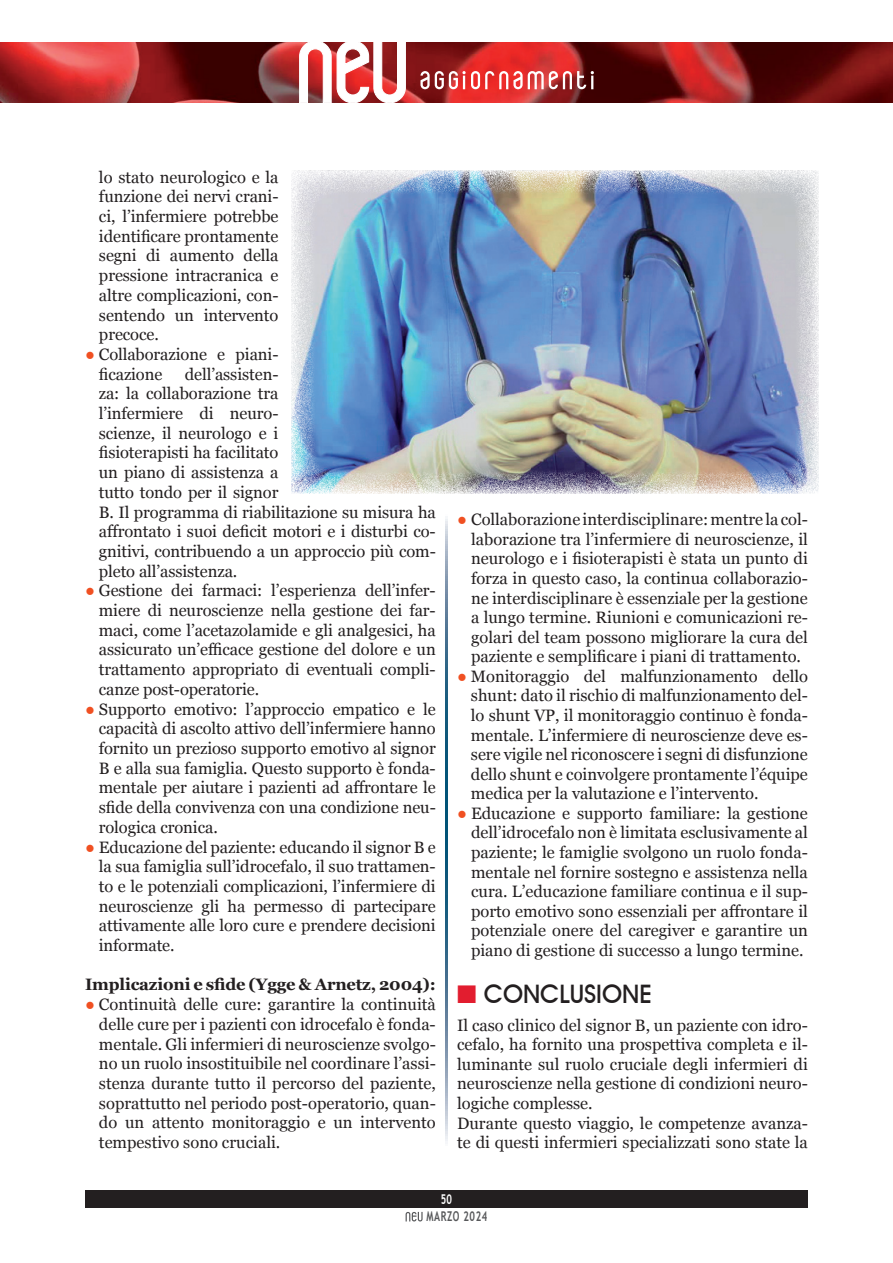
<style>
.page{position:relative;width:893px;height:1263px;background:#fff}
.page>*{position:absolute;margin:0;border:0;box-sizing:border-box;transform-origin:0 0}
.t1{font:500 25.5px "Avant Garde IT Cby BT";color:#231f20}
.t2{font:16.5px/19.6px "Georgia";letter-spacing:-.005em;color:#231f20;text-align:justify}
.t3{font:700 16.5px "Georgia";letter-spacing:-.01em;color:#231f20}
.t4{font:700 13.5px "Trebuchet MS";letter-spacing:.06em;color:#57585a;scale:.7 1}
.t5{font:700 13.5px "Trebuchet MS";color:#fff;scale:.7 1}
.s1{color:#f05022}
.s2{color:#e21d2f}
</style>
<div class="page">
<img style="left:0;top:43px;width:893px;height:59px">
<svg style="left:420px;top:71px;width:174px;height:18px"></svg>
<svg style="left:299px;top:42px;width:107px;height:61px"></svg>
<div style="left:85px;top:1191px;width:723px;height:17px;background:#231f20"></div>
<svg style="left:406px;top:1212px;width:17px;height:9px"></svg>
<img style="left:291px;top:170px;width:528px;height:323px">
<p class="t2" style="left:99px;top:166px;width:181px">lo stato neurologico e la funzione dei nervi crani&shy;ci, l’infermiere potrebbe identificare prontamente segni di aumento della pressione intracranica e altre complicazioni, con&shy;sentendo un intervento precoce.</p>
<p class="t2" style="left:99px;top:344px;width:181px;text-indent:-14px"><span class="s1">●</span> Collaborazione e piani&shy;ficazione</p>
<p class="t2" style="left:99px;top:363px;width:339px;text-align:left;text-indent:86px">dell’assisten-<br>za: la collaborazione tra<br>l’infermiere di neuro-<br>scienze, il neurologo e i<br>fisioterapisti ha facilitato<br>un piano di assistenza a<br>tutto tondo per il signor<br>B. Il programma di riabilitazione su misura ha affrontato i suoi deficit motori e i disturbi co&shy;gnitivi, contribuendo a un approccio più com&shy;pleto all’assistenza.</p>
<p class="t2" style="left:99px;top:580px;width:338px;text-indent:-14px"><span class="s1">●</span> Gestione dei farmaci: l’esperienza dell’infer&shy;miere di neuroscienze nella gestione dei far&shy;maci, come l’acetazolamide e gli analgesici, ha assicurato un’efficace gestione del dolore e un trattamento appropriato di eventuali compli&shy;canze post-operatorie.</p>
<p class="t2" style="left:99px;top:698px;width:339px;text-indent:-14px"><span class="s1">●</span> Supporto emotivo: l’approccio empatico e le capacità di ascolto attivo dell’infermiere hanno fornito un prezioso supporto emotivo al signor B e alla sua famiglia. Questo supporto è fonda&shy;mentale per aiutare i pazienti ad affrontare le sfide della convivenza con una condizione neu&shy;rologica cronica.</p>
<p class="t2" style="left:99px;top:836px;width:338px;text-indent:-14px"><span class="s1">●</span> Educazione del paziente: educando il signor B e la sua famiglia sull’idrocefalo, il suo trattamen&shy;to e le potenziali complicazioni, l’infermiere di neuroscienze gli ha permesso di partecipare attivamente alle loro cure e prendere decisioni informate.</p>
<p class="t3" style="left:85px;top:972px;width:352px">Implicazioni e sfide (Ygge &amp; Arnetz, 2004):</p>
<p class="t2" style="left:99px;top:994px;width:338px;text-indent:-14px"><span class="s1">●</span> Continuità delle cure: garantire la continuità delle cure per i pazienti con idrocefalo è fonda&shy;mentale. Gli infermieri di neuroscienze svolgo&shy;no un ruolo insostituibile nel coordinare l’assi&shy;stenza durante tutto il percorso del paziente, soprattutto nel periodo post-operatorio, quan&shy;do un attento monitoraggio e un intervento tempestivo sono cruciali.</p>
<p class="t2" style="left:471px;top:509px;width:338px;text-indent:-14px"><span class="s1">●</span> Collaborazione interdisciplinare: mentre la col&shy;laborazione tra l’infermiere di neuroscienze, il neurologo e i fisioterapisti è stata un punto di forza in questo caso, la continua collaborazio&shy;ne interdisciplinare è essenziale per la gestione a lungo termine. Riunioni e comunicazioni re&shy;golari del team possono migliorare la cura del paziente e semplificare i piani di trattamento.</p>
<p class="t2" style="left:471px;top:666px;width:338px;text-indent:-14px"><span class="s1">●</span> Monitoraggio del malfunzionamento dello shunt: dato il rischio di malfunzionamento del&shy;lo shunt VP, il monitoraggio continuo è fonda&shy;mentale. L’infermiere di neuroscienze deve es&shy;sere vigile nel riconoscere i segni di disfunzione dello shunt e coinvolgere prontamente l’équipe medica per la valutazione e l’intervento.</p>
<p class="t2" style="left:471px;top:803px;width:338px;text-indent:-14px"><span class="s1">●</span> Educazione e supporto familiare: la gestione dell’idrocefalo non è limitata esclusivamente al paziente; le famiglie svolgono un ruolo fonda&shy;mentale nel fornire sostegno e assistenza nella cura. L’educazione familiare continua e il sup&shy;porto emotivo sono essenziali per affrontare il potenziale onere del caregiver e garantire un piano di gestione di successo a lungo termine.</p>
<h1 class="t1" style="left:457px;top:978px;width:196px"><span class="s2">■</span> CONCLUSIONE</h1>
<p class="t2" style="left:457px;top:1014px;width:352px;text-align:left">Il caso clinico del signor B, un paziente con idro&shy;cefalo, ha fornito una prospettiva completa e il&shy;luminante sul ruolo cruciale degli infermieri di neuroscienze nella gestione di condizioni neuro&shy;logiche complesse.<br>Durante questo viaggio, le competenze avanza&shy;te di questi infermieri specializzati sono state la</p>
<p class="t5" style="left:441px;top:1191px;width:17px">50</p>
<p class="t4" style="left:427px;top:1208px;width:88px">MARZO 2024</p>
</div>
